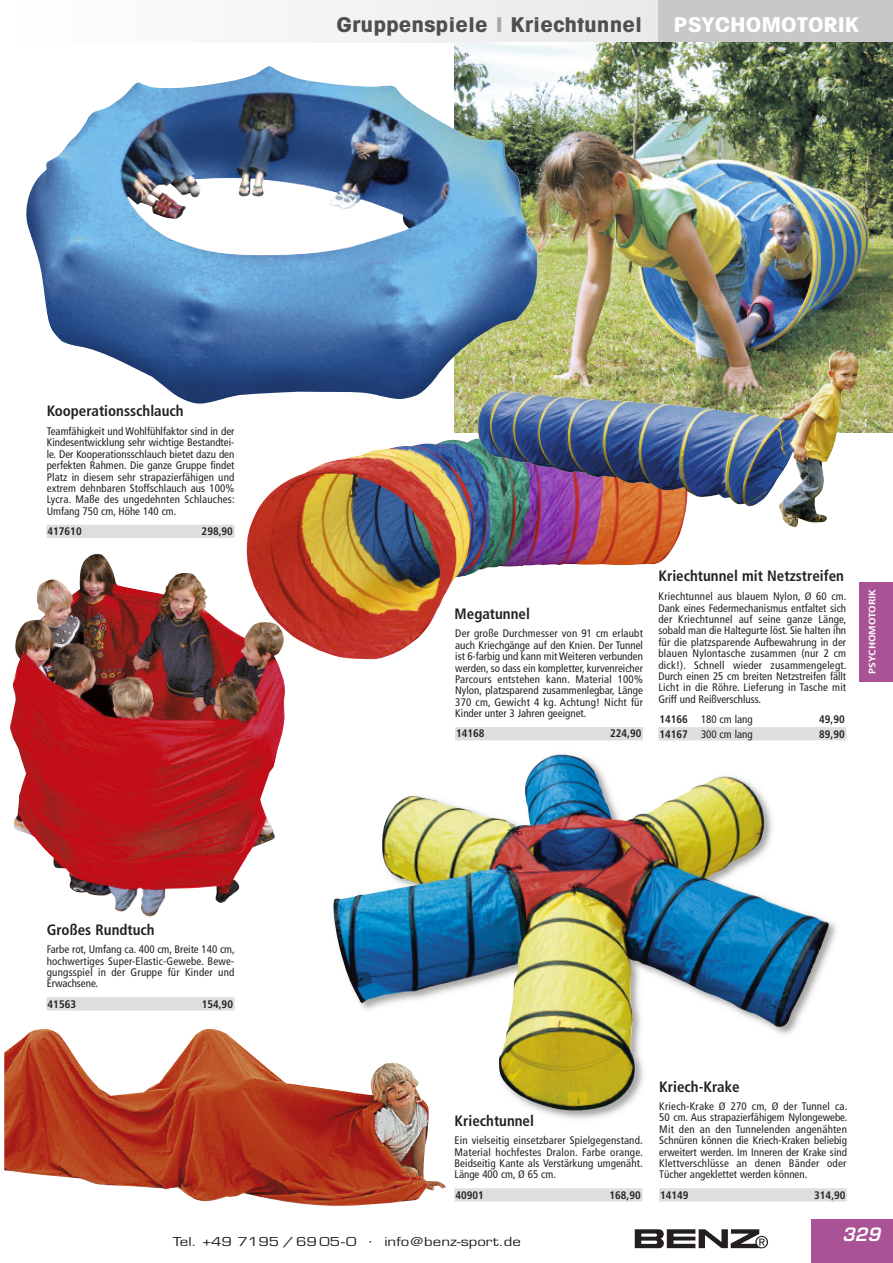
<style>
.page{position:relative;width:893px;height:1263px;background:#fff}
.page>*{position:absolute;margin:0;border:0;box-sizing:border-box;transform-origin:0 0}
.t1{font:700 condensed 20.4px "Avant Garde";color:#4f4f4e;scale:1.25 1}
.t2{font:700 condensed 20.4px "Avant Garde";color:#fff;scale:1.25 1}
.t3{font:italic 600 18px "Eurostile";color:#fff}
.t4{font:700 condensed 15px "Frutiger";color:#222221}
.t5{font:12px "Eurostile";color:#222221;scale:1.25 1}
.t6{font:condensed 10.95px/11.4px "Frutiger";letter-spacing:.005em;color:#222221;text-align:justify}
.t7{font:700 condensed 10.95px "Frutiger";color:#222221}
.t8{font:700 condensed 9.3px "Frutiger";color:#fff;scale:1.25 1}
.s1{color:#a7a7a6}
.s2{font-weight:700}
.s3{font-size:15px}
</style>
<div class="page">
<div style="left:811px;top:1219px;width:82px;height:44px;background:#a95396"></div>
<div style="left:1px;top:0;width:657px;height:43px;background:#f4f4f4"></div>
<div style="left:658px;top:0;width:235px;height:43px;background:#c8c8c8"></div>
<div style="left:859px;top:581px;width:34px;height:100px;background:#a95396"></div>
<img style="left:247px;top:438px;width:436px;height:221px">
<img style="left:455px;top:43px;width:438px;height:390px">
<img style="left:10px;top:553px;width:275px;height:364px">
<img style="left:26px;top:66px;width:512px;height:338px">
<img style="left:4px;top:1028px;width:442px;height:178px">
<img style="left:316px;top:922px;width:520px;height:224px">
<img style="left:316px;top:1063px;width:113px;height:83px">
<img style="left:333px;top:754px;width:497px;height:360px">
<img style="left:477px;top:351px;width:382px;height:172px">
<div style="left:455px;top:727px;width:188px;height:12px;background:#dedede"></div>
<div style="left:455px;top:728px;width:188px;height:12px;background:#dedede"></div>
<div style="left:47px;top:525px;width:187px;height:12px;background:#dedede"></div>
<div style="left:47px;top:526px;width:187px;height:12px;background:#dedede"></div>
<div style="left:455px;top:1188px;width:187px;height:12px;background:#e6e6e6"></div>
<div style="left:455px;top:1189px;width:187px;height:12px;background:#dedede"></div>
<div style="left:47px;top:997px;width:187px;height:12px;background:#dedede"></div>
<div style="left:47px;top:998px;width:187px;height:12px;background:#dedede"></div>
<div style="left:658px;top:727px;width:188px;height:12px;background:#dedede"></div>
<div style="left:658px;top:728px;width:188px;height:12px;background:#dedede"></div>
<div style="left:659px;top:1188px;width:188px;height:12px;background:#e6e6e6"></div>
<div style="left:659px;top:1189px;width:188px;height:12px;background:#dedede"></div>
<svg style="left:635px;top:1229px;width:133px;height:19px"></svg>
<h1 class="t1" style="left:337px;top:17px;width:246px">Gruppenspiele <span class="s1">I</span> Kriechtunnel</h1>
<h1 class="t2" style="left:674px;top:17px;width:150px">PSYCHOMOTORIK</h1>
<h3 class="t4" style="left:47px;top:405px;width:138px">Kooperationsschlauch</h3>
<p class="t6" style="left:47px;top:426px;width:190px">Teamfähigkeit und Wohlfühlfaktor sind in der Kindesentwicklung sehr wichtige Bestandtei&shy;le. Der Kooperationsschlauch bietet dazu den perfekten Rahmen. Die ganze Gruppe findet Platz in diesem sehr strapazierfähigen und extrem dehnbaren Stoffschlauch aus 100% Lycra. Maße des ungedehnten Schlauches:<br>Umfang 750 cm, Höhe 140 cm.</p>
<p class="t7" style="left:48px;top:527px;width:36px">417610</p>
<p class="t7" style="left:202px;top:527px;width:33px">298,90</p>
<h3 class="t4" style="left:47px;top:924px;width:109px">Großes Rundtuch</h3>
<p class="t6" style="left:47px;top:944px;width:190px">Farbe rot, Umfang ca. 400 cm, Breite 140 cm, hochwertiges Super-Elastic-Gewebe. Bewe&shy;gungsspiel in der Gruppe für Kinder und Erwachsene.</p>
<p class="t7" style="left:48px;top:999px;width:30px">41563</p>
<p class="t7" style="left:202px;top:999px;width:33px">154,90</p>
<h3 class="t4" style="left:455px;top:608px;width:77px">Megatunnel</h3>
<p class="t6" style="left:455px;top:629px;width:189px">Der große Durchmesser von 91 cm erlaubt auch Kriechgänge auf den Knien. Der Tunnel ist 6-farbig und kann mit Weiteren verbunden werden, so dass ein kompletter, kurvenreicher Parcours entstehen kann. Material 100% Nylon, platzsparend zusammenlegbar, Länge 370 cm, Gewicht 4 kg. Achtung! Nicht für Kinder unter 3 Jahren geeignet.</p>
<p class="t7" style="left:456px;top:729px;width:30px">14168</p>
<p class="t7" style="left:610px;top:729px;width:33px">224,90</p>
<h3 class="t4" style="left:658px;top:570px;width:187px">Kriechtunnel mit Netzstreifen</h3>
<p class="t6" style="left:658px;top:592px;width:190px">Kriechtunnel aus blauem Nylon, Ø 60 cm.<br>Dank eines Federmechanismus entfaltet sich der Kriechtunnel auf seine ganze Länge, sobald man die Haltegurte löst. Sie halten ihn für die platzsparende Aufbewahrung in der blauen Nylontasche zusammen (nur 2 cm dick!). Schnell wieder zusammengelegt.<br>Durch einen 25 cm breiten Netzstreifen fällt Licht in die Röhre. Lieferung in Tasche mit Griff und Reißverschluss.</p>
<p class="t6" style="left:659px;top:714px;width:95px"><span class="s2">14166</span> 180 cm lang</p>
<p class="t7" style="left:819px;top:715px;width:27px">49,90</p>
<p class="t6" style="left:659px;top:729px;width:95px"><span class="s2">14167</span> 300 cm lang</p>
<p class="t7" style="left:819px;top:729px;width:27px">89,90</p>
<p class="t8" style="left:869px;top:674px;width:70px;rotate:-90deg">PSYCHOMOTORIK</p>
<h3 class="t4" style="left:455px;top:1115px;width:81px">Kriechtunnel</h3>
<p class="t6" style="left:455px;top:1135px;width:190px">Ein vielseitig einsetzbarer Spielgegenstand.<br>Material hochfestes Dralon. Farbe orange.<br>Beidseitig Kante als Verstärkung umgenäht.<br>Länge 400 cm, Ø 65 cm.</p>
<p class="t7" style="left:455px;top:1190px;width:30px">40901</p>
<p class="t7" style="left:609px;top:1190px;width:33px">168,90</p>
<h3 class="t4" style="left:659px;top:1081px;width:82px">Kriech-Krake</h3>
<p class="t6" style="left:659px;top:1101px;width:190px">Kriech-Krake Ø 270 cm, Ø der Tunnel ca.<br>50 cm. Aus strapazierfähigem Nylongewebe.<br>Mit den an den Tunnelenden angenähten Schnüren können die Kriech-Kraken beliebig erweitert werden. Im Inneren der Krake sind Klettverschlüsse an denen Bänder oder Tücher angeklettet werden können.</p>
<p class="t7" style="left:660px;top:1190px;width:30px">14149</p>
<p class="t7" style="left:814px;top:1190px;width:33px">314,90</p>
<p class="t5" style="left:173px;top:1237px;width:280px">Tel. +49 7195 / 69 05-0 <span class="s3">·</span> info@benz-sport.de</p>
<h2 class="t3" style="left:842px;top:1227px;width:40px">329</h2>
</div>
